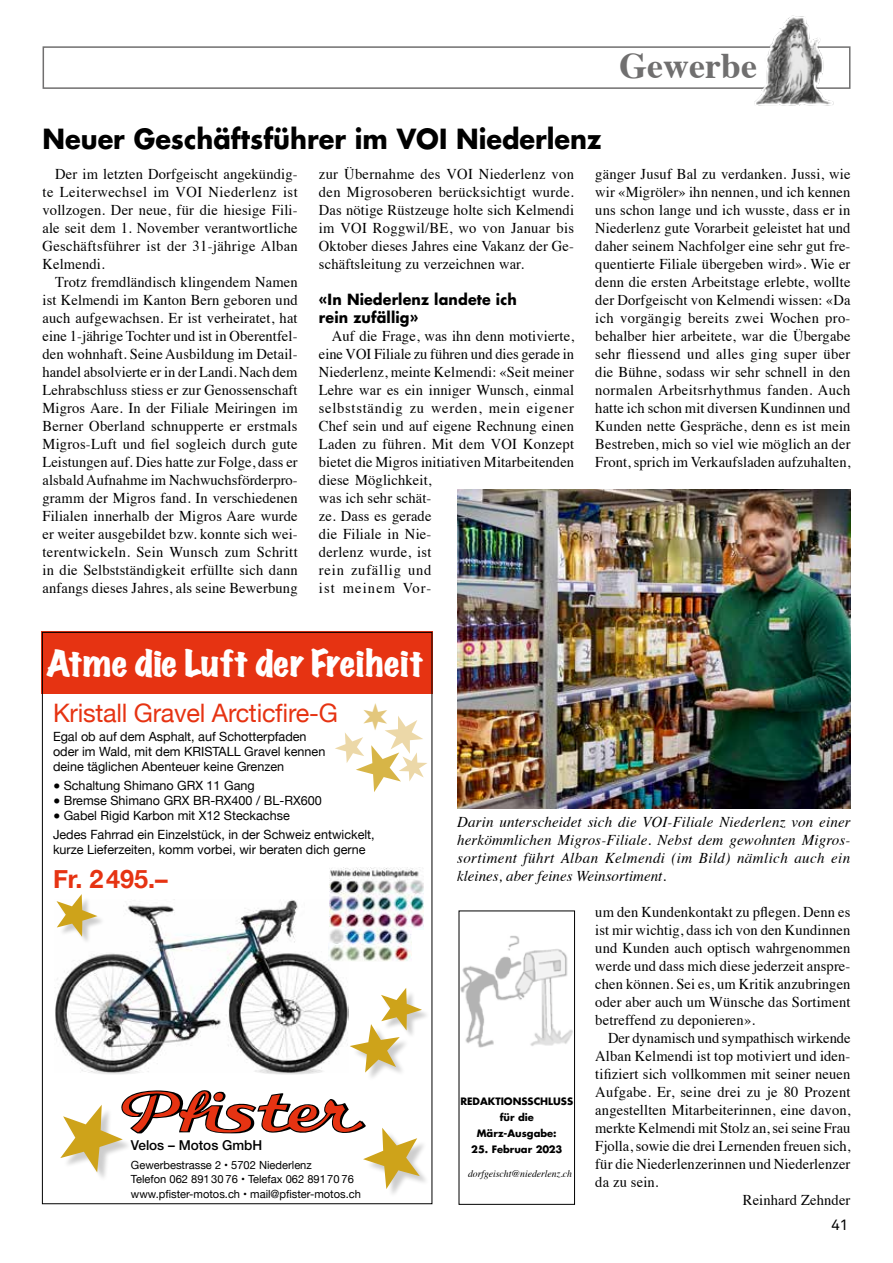
<style>
.page{position:relative;width:893px;height:1263px;background:#fff}
.page>*{position:absolute;margin:0;border:0;box-sizing:border-box;transform-origin:0 0}
.t1{font:700 36px "Times";color:#706f6f}
.t2{font:expanded 33px "Marker Felt";color:#fff;scale:1.1 1}
.t3{font:700 27px "Futura";color:#000;scale:.95 1}
.t4{font:25.5px "Helvetica Neue";letter-spacing:-.01em;color:#e63312}
.t5{font:700 25.5px "Helvetica Neue";color:#e63312}
.t6{font:15px/18px "Times";letter-spacing:.01em;color:#000;text-align:justify}
.t7{font:italic 15px/18px "Times";color:#000;text-align:justify}
.t8{font:700 15px/18px "Futura";letter-spacing:.01em;color:#000;scale:.95 1}
.t9{font:15px "Akkurat Pro";color:#000}
.t10{font:500 13.65px "Helvetica Neue";color:#000}
.t11{font:12.75px/15px "Helvetica Neue";color:#000}
.t12{font:11.25px/14.2px "Helvetica Neue";color:#000}
.t13{font:700 9.9px/16px "Futura";color:#000;text-align:center}
.t14{font:italic 9.9px "Times";color:#000}
.s1{font-size:12px}
</style>
<div class="page">
<div style="left:43px;top:46px;width:807px;height:43px;border:2px solid #706f6f"></div>
<img style="left:755px;top:15px;width:81px;height:90px">
<img style="left:457px;top:489px;width:393px;height:320px">
<div style="left:42px;top:632px;width:391px;height:62px;background:#e63312"></div>
<div style="left:86px;top:1069px;width:58px;height:7px;background:#000;opacity:.75"></div>
<div style="left:252px;top:1067px;width:75px;height:8px;background:#000;opacity:.75"></div>
<img style="left:55px;top:899px;width:294px;height:173px">
<img style="left:329px;top:867px;width:94px;height:62px">
<img style="left:328px;top:927px;width:83px;height:34px">
<div style="left:352px;top:1026px;width:57px;height:56px;background:#000;opacity:.2"></div>
<div style="left:58px;top:896px;width:48px;height:49px;background:#000;opacity:.2"></div>
<svg style="left:57px;top:894px;width:40px;height:43px"></svg>
<svg style="left:350px;top:988px;width:72px;height:84px"></svg>
<div style="left:365px;top:1130px;width:65px;height:69px;background:#000;opacity:.2"></div>
<svg style="left:60px;top:1090px;width:360px;height:99px"></svg>
<div style="left:459px;top:910px;width:116px;height:295px;border:1px solid #000"></div>
<img style="left:459px;top:932px;width:115px;height:118px">
<h1 class="t1" style="left:619px;top:32px;width:139px">Gewerbe</h1>
<h3 class="t3" style="left:43px;top:120px;width:590px">Neuer Geschäftsführer im VOI Niederlenz</h3>
<p class="t6" style="left:43px;top:163px;width:257px;text-indent:13px">Der im letzten Dorfgeischt angekündig&shy;te Leiterwechsel im VOI Niederlenz ist vollzogen. Der neue, für die hiesige Fili&shy;ale seit dem 1. November verantwortliche Geschäftsführer ist der 31-jährige Alban Kelmendi.</p>
<p class="t6" style="left:43px;top:271px;width:257px;text-indent:13px">Trotz fremdländisch klingendem Namen ist Kelmendi im Kanton Bern geboren und auch aufgewachsen. Er ist verheiratet, hat eine 1-jährige Tochter und ist in Oberentfel&shy;den wohnhaft. Seine Ausbildung im Detail&shy;handel absolvierte er in der Landi. Nach dem Lehrabschluss stiess er zur Genossenschaft Migros Aare. In der Filiale Meiringen im Berner Oberland schnupperte er erstmals Migros-Luft und fiel sogleich durch gute Leistungen auf. Dies hatte zur Folge, dass er alsbald Aufnahme im Nachwuchsförderpro&shy;gramm der Migros fand. In verschiedenen Filialen innerhalb der Migros Aare wurde er weiter ausgebildet bzw. konnte sich wei&shy;terentwickeln. Sein Wunsch zum Schritt in die Selbstständigkeit erfüllte sich dann anfangs dieses Jahres, als seine Bewerbung</p>
<p class="t6" style="left:319px;top:163px;width:257px">zur Übernahme des VOI Niederlenz von den Migrosoberen berücksichtigt wurde.<br>Das nötige Rüstzeuge holte sich Kelmendi im VOI Roggwil/BE, wo von Januar bis Oktober dieses Jahres eine Vakanz der Ge&shy;schäftsleitung zu verzeichnen war.</p>
<p class="t8" style="left:319px;top:290px;width:210px">«In Niederlenz landete ich rein zufällig»</p>
<p class="t6" style="left:319px;top:325px;width:257px;text-align:left;text-indent:13px">Auf die Frage, was ihn denn motivierte, eine VOI Filiale zu führen und dies gerade in<br>Niederlenz, meinte Kelmendi: «Seit meiner<br>Lehre war es ein inniger Wunsch, einmal selbstständig zu werden, mein eigener<br>Chef sein und auf eigene Rechnung einen<br>Laden zu führen. Mit dem VOI Konzept bietet die Migros initiativen Mitarbeitenden diese Möglichkeit,<br>was ich sehr schät-<br>ze. Dass es gerade<br>die Filiale in Nie-<br>derlenz wurde, ist<br>rein zufällig und<br>ist meinem Vor-</p>
<p class="t6" style="left:595px;top:163px;width:257px">gänger Jusuf Bal zu verdanken. Jussi, wie wir «Migröler» ihn nennen, und ich kennen uns schon lange und ich wusste, dass er in Niederlenz gute Vorarbeit geleistet hat und daher seinem Nachfolger eine sehr gut fre&shy;quentierte Filiale übergeben wird». Wie er denn die ersten Arbeitstage erlebte, wollte der Dorfgeischt von Kelmendi wissen: «Da ich vorgängig bereits zwei Wochen pro&shy;behalber hier arbeitete, war die Übergabe sehr fliessend und alles ging super über die Bühne, sodass wir sehr schnell in den normalen Arbeitsrhythmus fanden. Auch hatte ich schon mit diversen Kundinnen und Kunden nette Gespräche, denn es ist mein Bestreben, mich so viel wie möglich an der Front, sprich im Verkaufsladen aufzuhalten,</p>
<h2 class="t2" style="left:47px;top:637px;width:344px">Atme die Luft der Freiheit</h2>
<h3 class="t4" style="left:53px;top:694px;width:286px">Kristall Gravel Arcticfire-G</h3>
<p class="t11" style="left:53px;top:729px;width:274px">Egal ob auf dem Asphalt, auf Schotterpfaden oder im Wald, mit dem KRISTALL Gravel kennen deine täglichen Abenteuer keine Grenzen</p>
<p class="t11" style="left:53px;top:779px;width:203px"><span class="s1">●</span> Schaltung Shimano GRX 11 Gang</p>
<p class="t11" style="left:53px;top:794px;width:270px"><span class="s1">●</span> Bremse Shimano GRX BR-RX400 / BL-RX600</p>
<p class="t11" style="left:53px;top:806px;width:323px;line-height:19.2px"><span class="s1">●</span> Gabel Rigid Karbon mit X12 Steckachse<br>Jedes Fahrrad ein Einzelstück, in der Schweiz entwickelt,</p>
<p class="t11" style="left:53px;top:843px;width:314px">kurze Lieferzeiten, komm vorbei, wir beraten dich gerne</p>
<h3 class="t5" style="left:53px;top:859px;width:116px">Fr. 2495.–</h3>
<p class="t10" style="left:131px;top:1134px;width:133px">Velos – Motos GmbH</p>
<p class="t12" style="left:131px;top:1158px;width:231px">Gewerbestrasse 2 • 5702 Niederlenz<br>Telefon 062 891 30 76 • Telefax 062 891 70 76 www.pfister-motos.ch • mail@pfister-motos.ch</p>
<p class="t7" style="left:457px;top:812px;width:395px">Darin unterscheidet sich die VOI-Filiale Niederlenz von einer herkömmlichen Migros-Filiale. Nebst dem gewohnten Migros&shy;sortiment führt Alban Kelmendi (im Bild) nämlich auch ein kleines, aber feines Weinsortiment.</p>
<p class="t13" style="left:460px;top:1093px;width:114px">REDAKTIONSSCHLUSS für die<br>März-Ausgabe:</p>
<p class="t13" style="left:471px;top:1141px;width:93px">25. Februar 2023</p>
<p class="t14" style="left:468px;top:1165px;width:105px">dorfgeischt@niederlenz.ch</p>
<p class="t6" style="left:595px;top:901px;width:257px">um den Kundenkontakt zu pflegen. Denn es ist mir wichtig, dass ich von den Kundinnen und Kunden auch optisch wahrgenommen werde und dass mich diese jederzeit anspre&shy;chen können. Sei es, um Kritik anzubringen oder aber auch um Wünsche das Sortiment betreffend zu deponieren».</p>
<p class="t6" style="left:608px;top:1027px;width:244px">Der dynamisch und sympathisch wirkende</p>
<p class="t6" style="left:595px;top:1045px;width:257px">Alban Kelmendi ist top motiviert und iden-</p>
<p class="t6" style="left:595px;top:1063px;width:257px">tifiziert sich vollkommen mit seiner neuen</p>
<p class="t6" style="left:595px;top:1081px;width:257px">Aufgabe. Er, seine drei zu je 80 Prozent</p>
<p class="t6" style="left:595px;top:1099px;width:257px">angestellten Mitarbeiterinnen, eine davon,</p>
<p class="t6" style="left:595px;top:1117px;width:257px">merkte Kelmendi mit Stolz an, sei seine Frau</p>
<p class="t6" style="left:595px;top:1135px;width:257px">Fjolla, sowie die drei Lernenden freuen sich,</p>
<p class="t6" style="left:595px;top:1153px;width:257px">für die Niederlenzerinnen und Niederlenzer</p>
<p class="t6" style="left:595px;top:1171px;width:65px">da zu sein.</p>
<p class="t6" style="left:743px;top:1189px;width:109px">Reinhard Zehnder</p>
<p class="t9" style="left:831px;top:1216px;width:18px">41</p>
</div>
